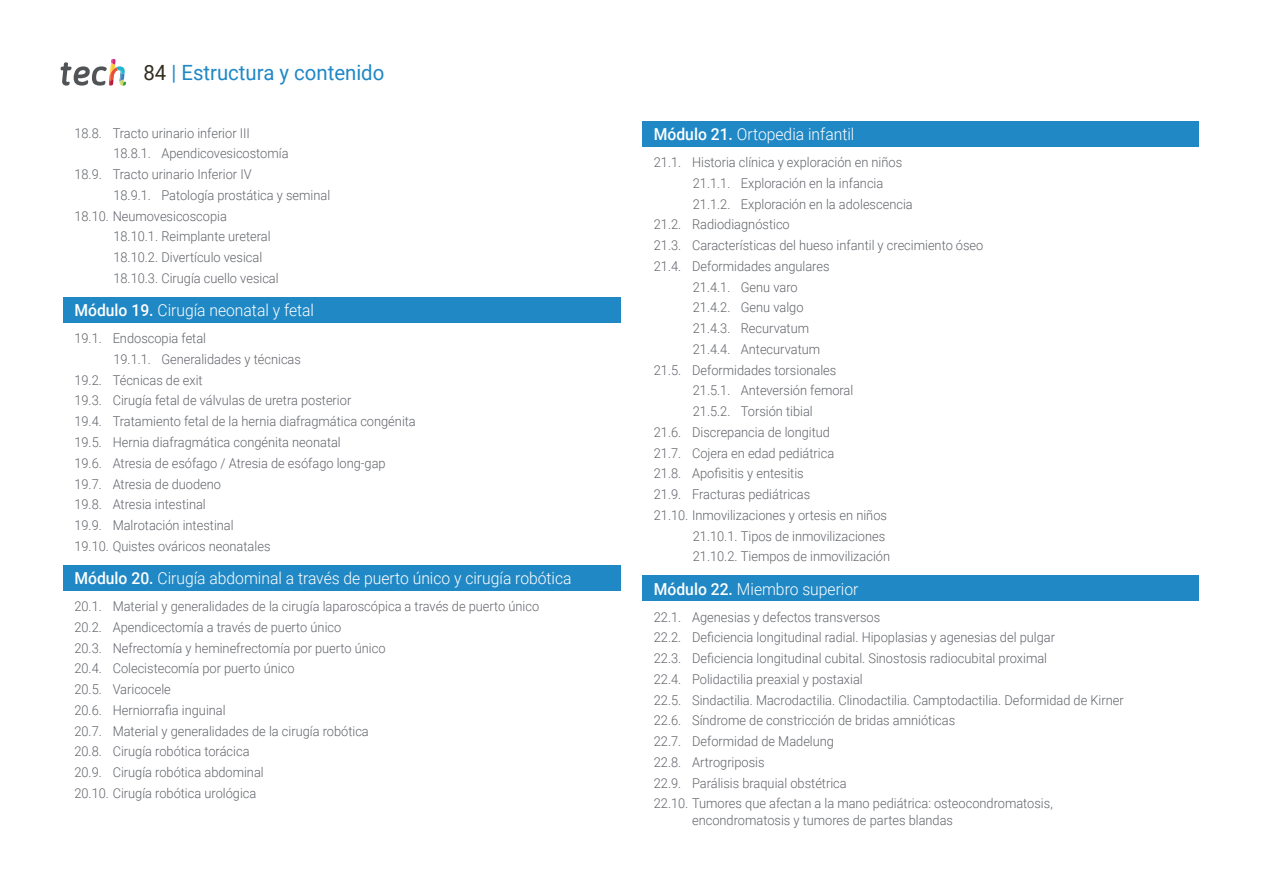
<style>
.page{position:relative;width:1263px;height:893px;background:#fff}
.page>*{position:absolute;margin:0;border:0;box-sizing:border-box;transform-origin:0 0}
.t1{font:21px "Roboto";color:#2088c5}
.t2{font:300 16.5px "Roboto";color:#fff;scale:.95 1}
.t3{font:300 13.5px/20.7px "Roboto";color:#61646a;scale:.95 1}
.s1{color:#312e20}
.s2{font-weight:500}
</style>
<div class="page">
<svg style="left:61px;top:59px;width:65px;height:27px"></svg>
<div style="left:63px;top:297px;width:558px;height:25px;background:#2088c5"></div>
<div style="left:63px;top:565px;width:558px;height:25px;background:#2088c5"></div>
<div style="left:643px;top:121px;width:556px;height:25px;background:#2088c5"></div>
<div style="left:643px;top:576px;width:556px;height:25px;background:#2088c5"></div>
<h1 class="t1" style="left:144px;top:57px;width:242px"><span class="s1">84</span> | Estructura y contenido</h1>
<p class="t3" style="left:74px;top:122px;width:186px">18.8. Tracto urinario inferior III</p>
<p class="t3" style="left:113px;top:143px;width:186px">18.8.1. Apendicovesicostomía</p>
<p class="t3" style="left:74px;top:164px;width:188px">18.9. Tracto urinario Inferior IV</p>
<p class="t3" style="left:113px;top:184px;width:230px">18.9.1. Patología prostática y seminal</p>
<p class="t3" style="left:74px;top:205px;width:162px">18.10. Neumovesicoscopia</p>
<p class="t3" style="left:113px;top:226px;width:167px">18.10.1. Reimplante ureteral</p>
<p class="t3" style="left:113px;top:247px;width:158px">18.10.2. Divertículo vesical</p>
<p class="t3" style="left:113px;top:267px;width:175px">18.10.3. Cirugía cuello vesical</p>
<p class="t2" style="left:74px;top:299px;width:254px"><span class="s2">Módulo 19.</span> Cirugía neonatal y fetal</p>
<p class="t3" style="left:74px;top:328px;width:140px">19.1. Endoscopia fetal</p>
<p class="t3" style="left:113px;top:348px;width:199px">19.1.1. Generalidades y técnicas</p>
<p class="t3" style="left:74px;top:369px;width:137px">19.2. Técnicas de exit</p>
<p class="t3" style="left:74px;top:390px;width:293px">19.3. Cirugía fetal de válvulas de uretra posterior</p>
<p class="t3" style="left:74px;top:411px;width:361px">19.4. Tratamiento fetal de la hernia diafragmática congénita</p>
<p class="t3" style="left:74px;top:431px;width:282px">19.5. Hernia diafragmática congénita neonatal</p>
<p class="t3" style="left:74px;top:452px;width:329px">19.6. Atresia de esófago / Atresia de esófago long-gap</p>
<p class="t3" style="left:74px;top:473px;width:156px">19.7. Atresia de duodeno</p>
<p class="t3" style="left:74px;top:494px;width:140px">19.8. Atresia intestinal</p>
<p class="t3" style="left:74px;top:514px;width:169px">19.9. Malrotación intestinal</p>
<p class="t3" style="left:74px;top:535px;width:208px">19.10. Quistes ováricos neonatales</p>
<p class="t2" style="left:74px;top:566px;width:525px"><span class="s2">Módulo 20.</span> Cirugía abdominal a través de puerto único y cirugía robótica</p>
<p class="t3" style="left:74px;top:595px;width:491px">20.1. Material y generalidades de la cirugía laparoscópica a través de puerto único 20.2. Apendicectomía a través de puerto único<br>20.3. Nefrectomía y heminefrectomía por puerto único<br>20.4. Colecistecomía por puerto único<br>20.5. Varicocele<br>20.6. Herniorrafia inguinal<br>20.7. Material y generalidades de la cirugía robótica<br>20.8. Cirugía robótica torácica<br>20.9. Cirugía robótica abdominal<br>20.10. Cirugía robótica urológica</p>
<p class="t2" style="left:654px;top:123px;width:213px"><span class="s2">Módulo 21.</span> Ortopedia infantil</p>
<p class="t3" style="left:654px;top:151px;width:263px">21.1. Historia clínica y exploración en niños</p>
<p class="t3" style="left:693px;top:172px;width:202px">21.1.1. Exploración en la infancia</p>
<p class="t3" style="left:693px;top:193px;width:233px">21.1.2. Exploración en la adolescencia</p>
<p class="t3" style="left:654px;top:214px;width:145px">21.2. Radiodiagnóstico</p>
<p class="t3" style="left:654px;top:234px;width:348px">21.3. Características del hueso infantil y crecimiento óseo</p>
<p class="t3" style="left:654px;top:255px;width:187px">21.4. Deformidades angulares</p>
<p class="t3" style="left:693px;top:276px;width:112px">21.4.1. Genu varo</p>
<p class="t3" style="left:693px;top:297px;width:118px">21.4.2. Genu valgo</p>
<p class="t3" style="left:693px;top:317px;width:124px">21.4.3. Recurvatum</p>
<p class="t3" style="left:693px;top:338px;width:136px">21.4.4. Antecurvatum</p>
<p class="t3" style="left:654px;top:359px;width:194px">21.5. Deformidades torsionales</p>
<p class="t3" style="left:693px;top:380px;width:170px">21.5.1. Anteversión femoral</p>
<p class="t3" style="left:693px;top:400px;width:128px">21.5.2. Torsión tibial</p>
<p class="t3" style="left:654px;top:421px;width:187px">21.6. Discrepancia de longitud</p>
<p class="t3" style="left:654px;top:442px;width:191px">21.7. Cojera en edad pediátrica</p>
<p class="t3" style="left:654px;top:463px;width:159px">21.8. Apofisitis y entesitis</p>
<p class="t3" style="left:654px;top:483px;width:166px">21.9. Fracturas pediátricas</p>
<p class="t3" style="left:654px;top:504px;width:247px">21.10. Inmovilizaciones y ortesis en niños</p>
<p class="t3" style="left:693px;top:525px;width:204px">21.10.1. Tipos de inmovilizaciones</p>
<p class="t3" style="left:693px;top:546px;width:209px">21.10.2. Tiempos de inmovilización</p>
<p class="t2" style="left:654px;top:577px;width:217px"><span class="s2">Módulo 22.</span> Miembro superior</p>
<p class="t3" style="left:654px;top:606px;width:496px">22.1. Agenesias y defectos transversos<br>22.2. Deficiencia longitudinal radial. Hipoplasias y agenesias del pulgar<br>22.3. Deficiencia longitudinal cubital. Sinostosis radiocubital proximal<br>22.4. Polidactilia preaxial y postaxial<br>22.5. Sindactilia. Macrodactilia. Clinodactilia. Camptodactilia. Deformidad de Kirner 22.6. Síndrome de constricción de bridas amnióticas<br>22.7. Deformidad de Madelung<br>22.8. Artrogriposis<br>22.9. Parálisis braquial obstétrica<br>22.10. Tumores que afectan a la mano pediátrica: osteocondromatosis,</p>
<p class="t3" style="left:692px;top:809px;width:276px">encondromatosis y tumores de partes blandas</p>
</div>
